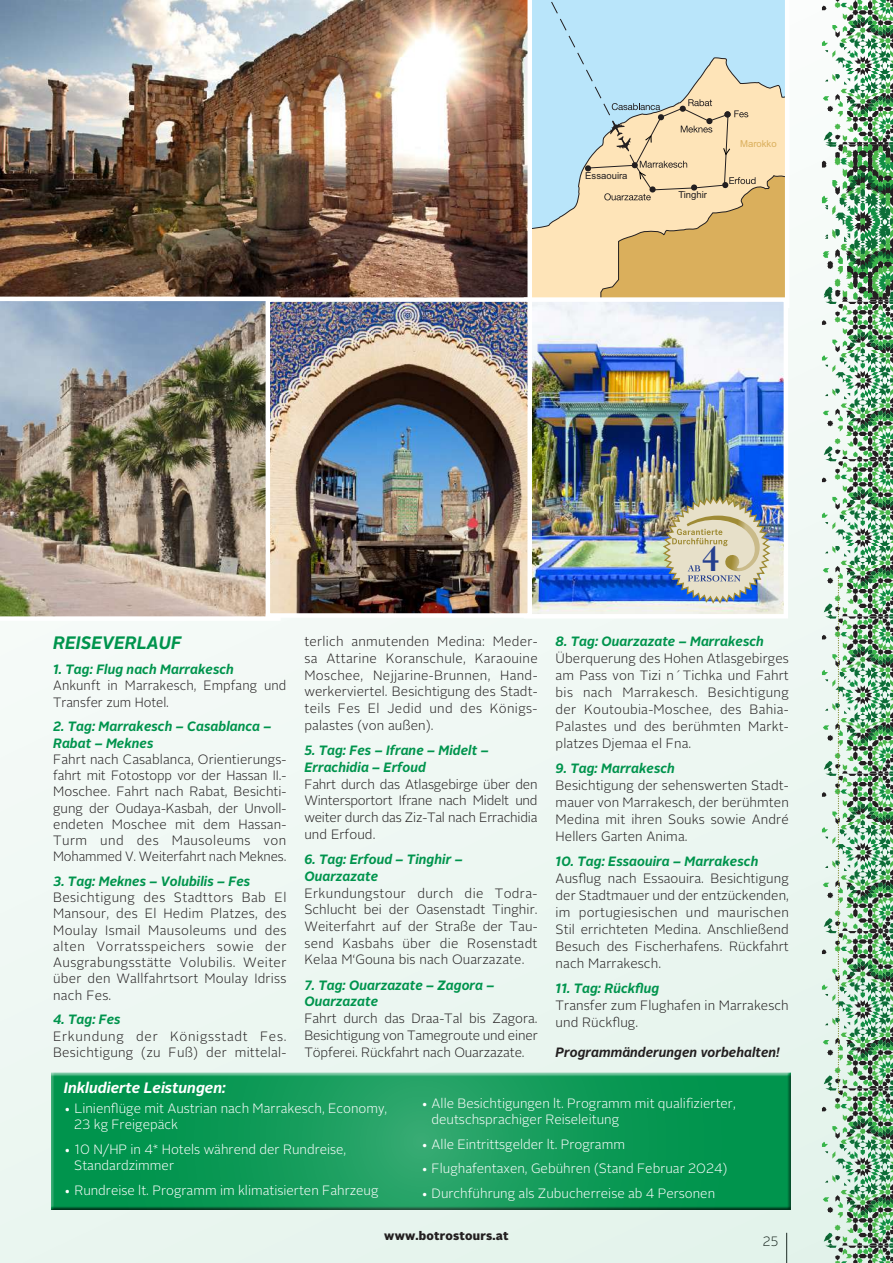
<style>
.page{position:relative;width:893px;height:1263px;background:#eef7f3}
.page>*{position:absolute;margin:0;border:0;box-sizing:border-box;transform-origin:0 0}
.t1{font:700 33.75px "Caslon BT";color:#253f8e}
.t2{font:italic 700 18px "Alright Sans";letter-spacing:.005em;color:#00944d;scale:.95 1}
.t3{font:italic 700 15px "Alright Sans";color:#fff}
.t4{font:300 13.5px/16.8px "Alright Sans";letter-spacing:.005em;color:#231f20;text-align:justify}
.t5{font:300 13.5px/16.2px "Alright Sans";color:#fff}
.t6{font:italic 700 13.5px/16.8px "Alright Sans";letter-spacing:.005em;color:#00944d;scale:.95 1}
.t7{font:300 13.5px/16.2px "Alright Sans";letter-spacing:.005em;color:#231f20;scale:.96 1}
.t8{font:italic 700 13.5px "Alright Sans";letter-spacing:.005em;color:#231f20;scale:.95 1}
.t9{font:300 13.5px "Alright Sans";letter-spacing:.005em;color:#231f20;scale:.95 1}
.t10{font:900 12px "Alright Sans";letter-spacing:.02em;color:#231f20}
.t11{font:9.6px "Arial";color:#231f20}
.t12{font:9.6px "Arial";color:#daaf5c}
</style>
<div class="page">
<img style="left:0;top:0;width:527px;height:297px">
<svg style="left:527px;top:0;width:253px;height:297px"></svg>
<img style="left:0;top:297px;width:281px;height:324px">
<img style="left:532px;top:302px;width:248px;height:311px">
<div style="left:524px;top:297px;width:264px;height:321px;border:4px solid #fff"></div>
<img style="left:271px;top:302px;width:256px;height:311px">
<div style="left:266px;top:297px;width:266px;height:321px;border:4px solid #fff"></div>
<div style="left:48px;top:1071px;width:744px;height:140px;background:#231f20;opacity:.75"></div>
<svg style="left:780px;top:0;width:113px;height:1263px"></svg>
<img style="left:661px;top:495px;width:111px;height:110px">
<p class="t11" style="left:585px;top:170px;width:44px">Essaouira</p>
<p class="t11" style="left:678px;top:189px;width:30px">Tinghir</p>
<p class="t12" style="left:740px;top:137px;width:38px">Marokko</p>
<h1 class="t1" style="left:701px;top:539px;width:20px">4</h1>
<h2 class="t2" style="left:53px;top:630px;width:137px">REISEVERLAUF</h2>
<p class="t6" style="left:53px;top:661px;width:192px">1. Tag: Flug nach Marrakesch</p>
<p class="t7" style="left:53px;top:678px;width:244px">Ankunft in Marrakesch, Empfang und<br>Transfer zum Hotel.</p>
<p class="t6" style="left:53px;top:719px;width:231px;line-height:16.2px">2. Tag: Marrakesch – Casablanca –<br>Rabat – Meknes</p>
<p class="t4" style="left:53px;top:751px;width:235px;line-height:16.2px">Fahrt nach Casablanca, Orientierungs&shy;fahrt mit Fotostopp vor der Hassan II.- Moschee. Fahrt nach Rabat, Besichti&shy;gung der Oudaya-Kasbah, der Unvoll&shy;endeten Moschee mit dem Hassan-Turm und des Mausoleums von Mohammed V. Weiterfahrt nach Meknes.</p>
<p class="t6" style="left:53px;top:873px;width:209px">3. Tag: Meknes – Volubilis – Fes</p>
<p class="t4" style="left:53px;top:889px;width:235px;line-height:16.2px">Besichtigung des Stadttors Bab El Mansour, des El Hedim Platzes, des Moulay Ismail Mausoleums und des alten Vorratsspeichers sowie der Ausgrabungsstätte Volubilis. Weiter über den Wallfahrtsort Moulay Idriss nach Fes.</p>
<p class="t6" style="left:53px;top:1011px;width:73px">4. Tag: Fes</p>
<p class="t4" style="left:53px;top:1028px;width:235px;line-height:16.2px">Erkundung der Königsstadt Fes.<br>Besichtigung (zu Fuß) der mittelal-</p>
<p class="t4" style="left:304px;top:633px;width:235px">terlich anmutenden Medina: Meder&shy;sa Attarine Koranschule, Karaouine Moschee, Nejjarine-Brunnen, Hand&shy;werkerviertel. Besichtigung des Stadt&shy;teils Fes El Jedid und des Königs&shy;palastes (von außen).</p>
<p class="t6" style="left:304px;top:742px;width:195px">5. Tag: Fes – Ifrane – Midelt –<br>Errachidia – Erfoud</p>
<p class="t4" style="left:304px;top:776px;width:235px">Fahrt durch das Atlasgebirge über den Wintersportort Ifrane nach Midelt und weiter durch das Ziz-Tal nach Errachidia und Erfoud.</p>
<p class="t6" style="left:304px;top:851px;width:168px">6. Tag: Erfoud – Tinghir –<br>Ouarzazate</p>
<p class="t4" style="left:304px;top:885px;width:235px">Erkundungstour durch die Todra-Schlucht bei der Oasenstadt Tinghir.<br>Weiterfahrt auf der Straße der Tau&shy;send Kasbahs über die Rosenstadt Kelaa M‘Gouna bis nach Ouarzazate.</p>
<p class="t6" style="left:304px;top:977px;width:201px">7. Tag: Ouarzazate – Zagora –<br>Ouarzazate</p>
<p class="t4" style="left:304px;top:1010px;width:235px">Fahrt durch das Draa-Tal bis Zagora.<br>Besichtigung von Tamegroute und einer Töpferei. Rückfahrt nach Ouarzazate.</p>
<p class="t6" style="left:556px;top:633px;width:221px">8. Tag: Ouarzazate – Marrakesch</p>
<p class="t4" style="left:556px;top:650px;width:235px">Überquerung des Hohen Atlasgebirges am Pass von Tizi n´Tichka und Fahrt bis nach Marrakesch. Besichtigung der Koutoubia-Moschee, des Bahia-Palastes und des berühmten Markt&shy;platzes Djemaa el Fna.</p>
<p class="t6" style="left:556px;top:760px;width:127px">9. Tag: Marrakesch</p>
<p class="t4" style="left:556px;top:777px;width:235px">Besichtigung der sehenswerten Stadt&shy;mauer von Marrakesch, der berühmten Medina mit ihren Souks sowie André Hellers Garten Anima.</p>
<p class="t6" style="left:556px;top:853px;width:215px">10. Tag: Essaouira – Marrakesch</p>
<p class="t4" style="left:556px;top:870px;width:235px">Ausflug nach Essaouira. Besichtigung der Stadtmauer und der entzückenden, im portugiesischen und maurischen Stil errichteten Medina. Anschließend Besuch des Fischerhafens. Rückfahrt nach Marrakesch.</p>
<p class="t6" style="left:556px;top:980px;width:111px">11. Tag: Rückflug</p>
<p class="t4" style="left:556px;top:997px;width:235px">Transfer zum Flughafen in Marrakesch und Rückflug.</p>
<p class="t8" style="left:556px;top:1042px;width:238px">Programmänderungen vorbehalten!</p>
<p class="t3" style="left:64px;top:1077px;width:163px">Inkludierte Leistungen:</p>
<p class="t5" style="left:74px;top:1100px;width:314px;text-indent:-11px">• Linienflüge mit Austrian nach Marrakesch, Economy,<br>23 kg Freigepäck</p>
<p class="t5" style="left:74px;top:1141px;width:274px;text-indent:-11px">• 10 N/HP in 4* Hotels während der Rundreise,<br>Standardzimmer</p>
<p class="t5" style="left:64px;top:1182px;width:316px">• Rundreise lt. Programm im klimatisierten Fahrzeug</p>
<p class="t5" style="left:431px;top:1095px;width:306px;text-indent:-11px">• Alle Besichtigungen lt. Programm mit qualifizierter, deutschsprachiger Reiseleitung</p>
<p class="t5" style="left:421px;top:1136px;width:206px">• Alle Eintrittsgelder lt. Programm</p>
<p class="t5" style="left:421px;top:1161px;width:308px">• Flughafentaxen, Gebühren (Stand Februar 2024)</p>
<p class="t5" style="left:421px;top:1185px;width:296px">• Durchführung als Zubucherreise ab 4 Personen</p>
<p class="t10" style="left:384px;top:1227px;width:126px">www.botrostours.at</p>
<p class="t9" style="left:763px;top:1232px;width:18px">25</p>
</div>
